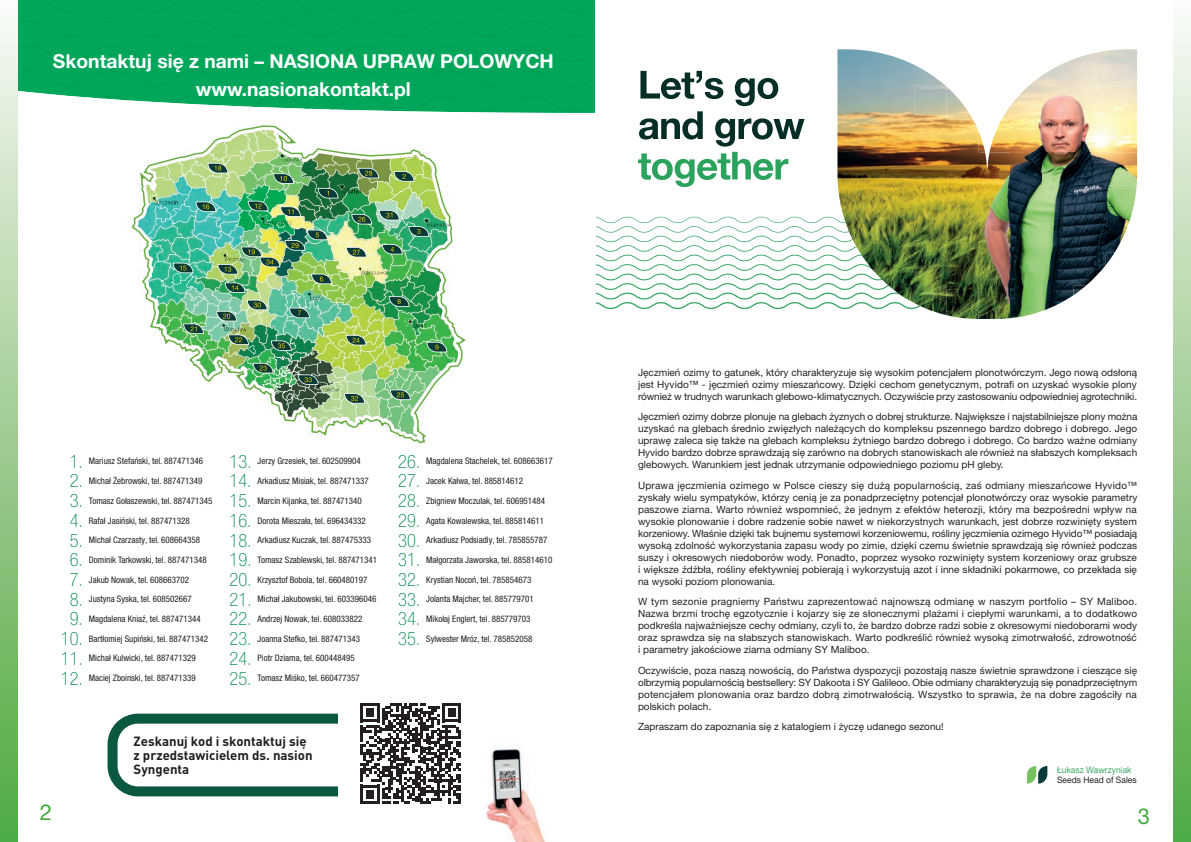
<style>
.page{position:relative;width:1191px;height:842px;background:#fff}
.page>*{position:absolute;margin:0;border:0;box-sizing:border-box;transform-origin:0 0}
.t1{font:22px "Helvetica Neue LT Pro";color:#44aa42}
.t2{font:700 19.2px/28.8px "Helvetica Neue LT Pro";color:#fff;text-align:center}
.t3{font:700 13.2px/14.3px "DIN Pro";color:#231f20}
.t4{font:10px/12px "Helvetica Neue LT Pro";color:#231f20;text-align:justify}
.t5{font:condensed 9px "Helvetica Neue LT Pro";color:#231f20}
.t6{font:8.9px "Helvetica Neue LT Pro";color:#39a666;scale:.96 1}
.t7{font:8.9px "Helvetica Neue LT Pro";color:#231f20;scale:.96 1}
.s1{font-weight:100;font-size:18.4px;color:#00864b}
</style>
<div class="page">
<div style="left:18px;top:0;width:577px;height:70px;background:#00a75a"></div>
<div style="left:18px;top:0;width:414px;height:12px;background:#00a75a"></div>
<div style="left:18px;top:20px;width:577px;height:17px;background:#00a75a"></div>
<div style="left:461px;top:0;width:134px;height:12px;background:#00a75a"></div>
<div style="left:18px;top:45px;width:577px;height:17px;background:#00a75a"></div>
<svg style="left:0;top:24px;width:18px;height:818px;background:#84c178"></svg>
<svg style="left:108px;top:703px;width:353px;height:101px"></svg>
<img style="left:484px;top:745px;width:62px;height:97px">
<svg style="left:1027px;top:766px;width:21px;height:18px"></svg>
<svg style="left:1116px;top:49px;width:12px;height:1px"></svg>
<div style="left:1173px;top:0;width:18px;height:842px;background:linear-gradient(to bottom,#f9f8f4,#4fa73f)"></div>
<img style="left:1010px;top:86px;width:127px;height:33px">
<svg style="left:1002px;top:107px;width:8px;height:12px"></svg>
<img style="left:995px;top:119px;width:142px;height:100px">
<img style="left:995px;top:219px;width:135px;height:33px">
<img style="left:1105px;top:252px;width:9px;height:14px">
<img style="left:995px;top:252px;width:110px;height:34px">
<svg style="left:1073px;top:286px;width:13px;height:9px"></svg>
<img style="left:1041px;top:286px;width:32px;height:25px">
<img style="left:995px;top:286px;width:46px;height:33px">
<img style="left:0;top:70px;width:995px;height:362px">
<img style="left:423px;top:218px;width:28px;height:9px">
<img style="left:153px;top:197px;width:17px;height:8px">
<img style="left:257px;top:192px;width:90px;height:32px">
<img style="left:282px;top:157px;width:64px;height:35px">
<h2 class="t2" style="left:53px;top:46px;width:502px">Skontaktuj się z nami – NASIONA UPRAW POLOWYCH www.nasionakontakt.pl</h2>
<p class="t5" style="left:70px;top:456px;width:135px"><span class="s1">1.</span> Mariusz Stefański, tel. 887471346</p>
<p class="t5" style="left:70px;top:476px;width:134px"><span class="s1">2.</span> Michał Żebrowski, tel. 887471349</p>
<p class="t5" style="left:70px;top:495px;width:144px"><span class="s1">3.</span> Tomasz Gołaszewski, tel. 887471345</p>
<p class="t5" style="left:70px;top:515px;width:122px"><span class="s1">4.</span> Rafał Jasiński, tel. 887471328</p>
<p class="t5" style="left:70px;top:535px;width:132px"><span class="s1">5.</span> Michał Czarzasty, tel. 608664358</p>
<p class="t5" style="left:70px;top:554px;width:138px"><span class="s1">6.</span> Dominik Tarkowski, tel. 887471348</p>
<p class="t5" style="left:70px;top:574px;width:121px"><span class="s1">7.</span> Jakub Nowak, tel. 608663702</p>
<p class="t5" style="left:70px;top:594px;width:123px"><span class="s1">8.</span> Justyna Syska, tel. 608502667</p>
<p class="t5" style="left:70px;top:614px;width:133px"><span class="s1">9.</span> Magdalena Kniaź, tel. 887471344</p>
<p class="t5" style="left:61px;top:633px;width:149px"><span class="s1">10.</span> Bartłomiej Supiński, tel. 887471342</p>
<p class="t5" style="left:61px;top:653px;width:136px"><span class="s1">11.</span> Michał Kulwicki, tel. 887471329</p>
<p class="t5" style="left:61px;top:673px;width:136px"><span class="s1">12.</span> Maciej Zboinski, tel. 887471339</p>
<p class="t5" style="left:229px;top:456px;width:133px"><span class="s1">13.</span> Jerzy Grzesiek, tel. 602509904</p>
<p class="t5" style="left:229px;top:476px;width:141px"><span class="s1">14.</span> Arkadiusz Misiak, tel. 887471337</p>
<p class="t5" style="left:229px;top:495px;width:134px"><span class="s1">15.</span> Marcin Kijanka, tel. 887471340</p>
<p class="t5" style="left:229px;top:515px;width:138px"><span class="s1">16.</span> Dorota Mieszała, tel. 696434332</p>
<p class="t5" style="left:229px;top:535px;width:143px"><span class="s1">18.</span> Arkadiusz Kuczak, tel. 887475333</p>
<p class="t5" style="left:229px;top:554px;width:149px"><span class="s1">19.</span> Tomasz Szablewski, tel. 887471341</p>
<p class="t5" style="left:229px;top:574px;width:139px"><span class="s1">20.</span> Krzysztof Bobola, tel. 660480197</p>
<p class="t5" style="left:229px;top:594px;width:148px"><span class="s1">21.</span> Michał Jakubowski, tel. 603396046</p>
<p class="t5" style="left:229px;top:614px;width:134px"><span class="s1">22.</span> Andrzej Nowak, tel. 608033822</p>
<p class="t5" style="left:229px;top:633px;width:132px"><span class="s1">23.</span> Joanna Stefko, tel. 887471343</p>
<p class="t5" style="left:229px;top:653px;width:127px"><span class="s1">24.</span> Piotr Dziama, tel. 600448495</p>
<p class="t5" style="left:229px;top:673px;width:132px"><span class="s1">25.</span> Tomasz Miśko, tel. 660477357</p>
<h1 class="t1" style="left:40px;top:799px;width:14px">2</h1>
<h3 class="t3" style="left:134px;top:733px;width:180px">Zeskanuj kod i skontaktuj się z przedstawicielem ds. nasion<br>Syngenta</h3>
<p class="t5" style="left:398px;top:456px;width:156px"><span class="s1">26.</span> Magdalena Stachelek, tel. 608663617</p>
<p class="t5" style="left:398px;top:476px;width:126px"><span class="s1">27.</span> Jacek Kałwa, tel. 885814612</p>
<p class="t5" style="left:398px;top:495px;width:148px"><span class="s1">28.</span> Zbigniew Moczulak, tel. 606951484</p>
<p class="t5" style="left:398px;top:515px;width:147px"><span class="s1">29.</span> Agata Kowalewska, tel. 885814611</p>
<p class="t5" style="left:398px;top:535px;width:151px"><span class="s1">30.</span> Arkadiusz Podsiadly, tel. 785855787</p>
<p class="t5" style="left:398px;top:554px;width:156px"><span class="s1">31.</span> Małgorzata Jaworska, tel. 885814610</p>
<p class="t5" style="left:398px;top:574px;width:135px"><span class="s1">32.</span> Krystian Nocoń, tel. 785854673</p>
<p class="t5" style="left:398px;top:594px;width:137px"><span class="s1">33.</span> Jolanta Majcher, tel. 885779701</p>
<p class="t5" style="left:398px;top:614px;width:134px"><span class="s1">34.</span> Mikołaj Englert, tel. 885779703</p>
<p class="t5" style="left:398px;top:633px;width:136px"><span class="s1">35.</span> Sylwester Mróz, tel. 785852058</p>
<p class="t4" style="left:638px;top:366px;width:501px">Jęczmień ozimy to gatunek, który charakteryzuje się wysokim potencjałem plonotwórczym. Jego nową odsłoną jest Hyvido™ - jęczmień ozimy mieszańcowy. Dzięki cechom genetycznym, potrafi on uzyskać wysokie plony również w trudnych warunkach glebowo-klimatycznych. Oczywiście przy zastosowaniu odpowiedniej agrotechniki.</p>
<p class="t4" style="left:638px;top:410px;width:501px">Jęczmień ozimy dobrze plonuje na glebach żyznych o dobrej strukturze. Największe i najstabilniejsze plony można uzyskać na glebach średnio zwięzłych należących do kompleksu pszennego bardzo dobrego i dobrego. Jego uprawę zaleca się także na glebach kompleksu żytniego bardzo dobrego i dobrego. Co bardzo ważne odmiany Hyvido bardzo dobrze sprawdzają się zarówno na dobrych stanowiskach ale również na słabszych kompleksach glebowych. Warunkiem jest jednak utrzymanie odpowiedniego poziomu pH gleby.</p>
<p class="t4" style="left:638px;top:479px;width:501px">Uprawa jęczmienia ozimego w Polsce cieszy się dużą popularnością, zaś odmiany mieszańcowe Hyvido™ zyskały wielu sympatyków, którzy cenią je za ponadprzeciętny potencjał plonotwórczy oraz wysokie parametry paszowe ziarna. Warto również wspomnieć, że jednym z efektów heterozji, który ma bezpośredni wpływ na wysokie plonowanie i dobre radzenie sobie nawet w niekorzystnych warunkach, jest dobrze rozwinięty system korzeniowy. Właśnie dzięki tak bujnemu systemowi korzeniowemu, rośliny jęczmienia ozimego Hyvido™ posiadają wysoką zdolność wykorzystania zapasu wody po zimie, dzięki czemu świetnie sprawdzają się również podczas suszy i okresowych niedoborów wody. Ponadto, poprzez wysoko rozwinięty system korzeniowy oraz grubsze i większe źdźbła, rośliny efektywniej pobierają i wykorzystują azot i inne składniki pokarmowe, co przekłada się na wysoki poziom plonowania.</p>
<p class="t4" style="left:638px;top:595px;width:501px">W tym sezonie pragniemy Państwu zaprezentować najnowszą odmianę w naszym portfolio – SY Maliboo.<br>Nazwa brzmi trochę egzotycznie i kojarzy się ze słonecznymi plażami i ciepłymi warunkami, a to dodatkowo podkreśla najważniejsze cechy odmiany, czyli to, że bardzo dobrze radzi sobie z okresowymi niedoborami wody oraz sprawdza się na słabszych stanowiskach. Warto podkreślić również wysoką zimotrwałość, zdrowotność i parametry jakościowe ziarna odmiany SY Maliboo.</p>
<p class="t4" style="left:638px;top:664px;width:501px">Oczywiście, poza naszą nowością, do Państwa dyspozycji pozostają nasze świetnie sprawdzone i cieszące się olbrzymią popularnością bestsellery: SY Dakoota i SY Galileoo. Obie odmiany charakteryzują się ponadprzeciętnym potencjałem plonowania oraz bardzo dobrą zimotrwałością. Wszystko to sprawia, że na dobre zagościły na polskich polach.</p>
<p class="t4" style="left:638px;top:720px;width:307px">Zapraszam do zapoznania się z katalogiem i życzę udanego sezonu!</p>
<p class="t6" style="left:1057px;top:764px;width:79px">Łukasz Wawrzyniak</p>
<p class="t7" style="left:1057px;top:775px;width:85px">Seeds Head of Sales</p>
<h1 class="t1" style="left:1137px;top:802px;width:14px">3</h1>
</div>
